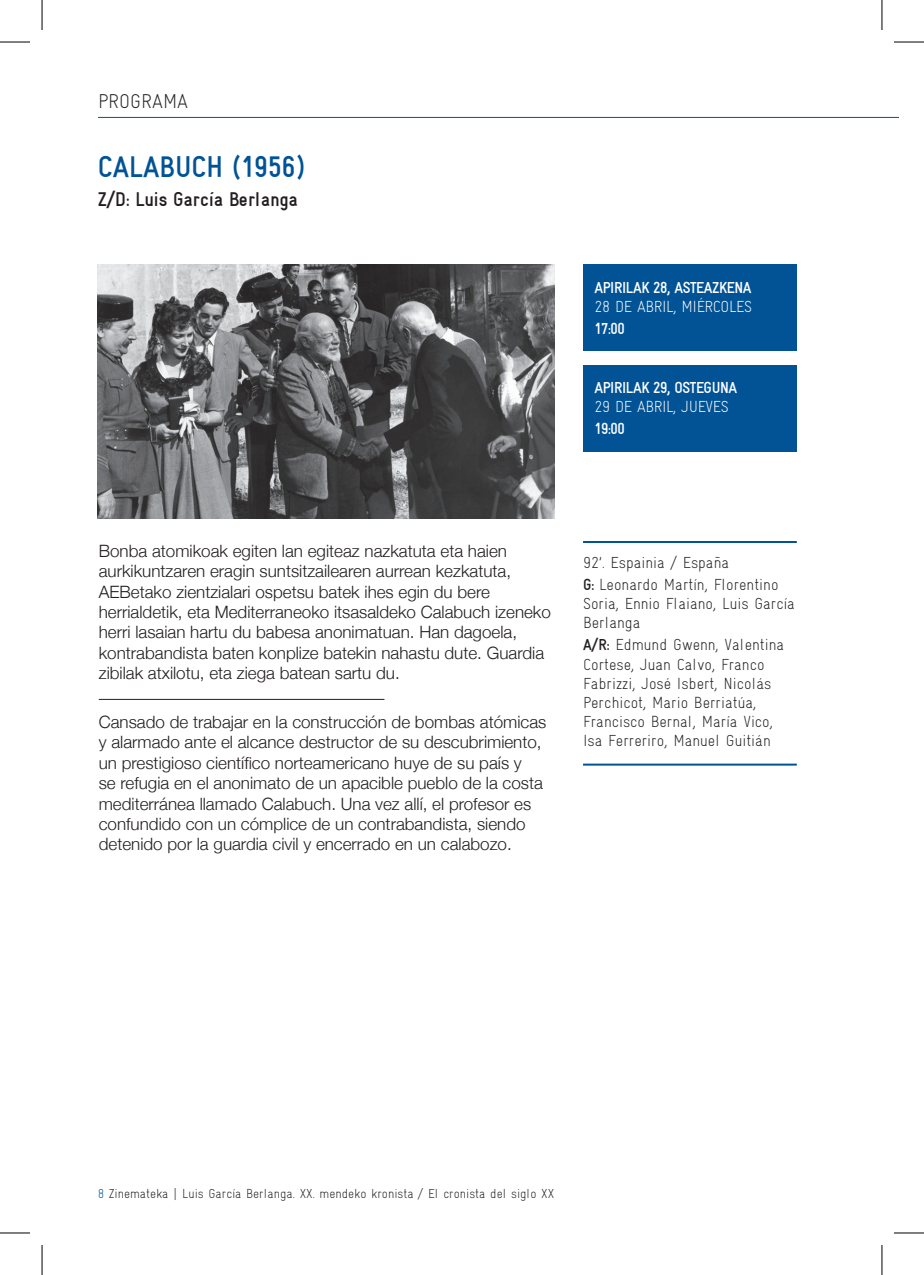
<style>
.page{position:relative;width:924px;height:1275px;background:#fff}
.page>*{position:absolute;margin:0;border:0;box-sizing:border-box;transform-origin:0 0}
.t1{font:700 condensed 30px "Alhondiga Bilbao";color:#015396}
.t2{font:700 condensed 20px "Alhondiga Bilbao";color:#231f20}
.t3{font:20px "Alhondiga Bilbao Light Condensed L";color:#231f20}
.t4{font:300 17px/20.4px "Helvetica Neue";color:#231f20}
.t5{font:16px/19.2px "Alhondiga Bilbao Light Condensed L";color:#231f20}
.t6{font:700 condensed 16px "Alhondiga Bilbao";letter-spacing:-.025em;color:#fff}
.t7{font:16px "Alhondiga Bilbao Light Condensed L";letter-spacing:-.025em;color:#fff}
.t8{font:13px "Alhondiga Bilbao Light Condensed L";color:#231f20}
.s1{font-family:"Alhondiga Bilbao";font-weight:700;font-stretch:condensed}
.s2{color:#015396}
</style>
<div class="page">
<hr style="left:99px;top:699px;width:285px;height:1px;background:#231f20">
<img style="left:98px;top:264px;width:456px;height:254px">
<hr style="left:582px;top:541px;width:214px;height:2px;background:#015396">
<hr style="left:582px;top:763px;width:214px;height:2px;background:#015396">
<hr style="left:98px;top:117px;width:800px;height:1px;background:#015396">
<div style="left:582px;top:264px;width:214px;height:87px;background:#015396"></div>
<div style="left:582px;top:365px;width:214px;height:86px;background:#015396"></div>
<hr style="left:0;top:42px;width:30px;height:1px;background:#000">
<hr style="left:893px;top:42px;width:30px;height:1px;background:#000">
<hr style="left:0;top:1232px;width:30px;height:1px;background:#000">
<hr style="left:893px;top:1232px;width:30px;height:1px;background:#000">
<hr style="left:42px;top:0;width:1px;height:30px;background:#000">
<hr style="left:42px;top:1245px;width:1px;height:30px;background:#000">
<hr style="left:881px;top:0;width:1px;height:30px;background:#000">
<hr style="left:881px;top:1245px;width:1px;height:30px;background:#000">
<p class="t3" style="left:98px;top:90px;width:92px">PROGRAMA</p>
<h1 class="t1" style="left:98px;top:150px;width:208px">CALABUCH (1956)</h1>
<p class="t2" style="left:98px;top:188px;width:202px">Z/D: Luis García Berlanga</p>
<p class="t6" style="left:594px;top:278px;width:159px">APIRILAK 28, ASTEAZKENA</p>
<p class="t7" style="left:594px;top:297px;width:159px">28 DE ABRIL, MIÉRCOLES</p>
<p class="t6" style="left:594px;top:319px;width:32px">17:00</p>
<p class="t6" style="left:594px;top:379px;width:144px">APIRILAK 29, OSTEGUNA</p>
<p class="t7" style="left:594px;top:398px;width:136px">29 DE ABRIL, JUEVES</p>
<p class="t6" style="left:594px;top:420px;width:32px">19:00</p>
<p class="t4" style="left:99px;top:539px;width:453px">Bonba atomikoak egiten lan egiteaz nazkatuta eta haien aurkikuntzaren eragin suntsitzailearen aurrean kezkatuta, AEBetako zientzialari ospetsu batek ihes egin du bere herrialdetik, eta Mediterraneoko itsasaldeko Calabuch izeneko herri lasaian hartu du babesa anonimatuan. Han dagoela, kontrabandista baten konplize batekin nahastu dute. Guardia zibilak atxilotu, eta ziega batean sartu du.</p>
<p class="t4" style="left:99px;top:710px;width:449px">Cansado de trabajar en la construcción de bombas atómicas y alarmado ante el alcance destructor de su descubrimiento, un prestigioso científico norteamericano huye de su país y<br>se refugia en el anonimato de un apacible pueblo de la costa mediterránea llamado Calabuch. Una vez allí, el profesor es confundido con un cómplice de un contrabandista, siendo detenido por la guardia civil y encerrado en un calabozo.</p>
<p class="t5" style="left:582px;top:551px;width:197px;line-height:22px">92’. Espainia / España<br><span class="s1">G:</span> Leonardo Martín, Florentino</p>
<p class="t5" style="left:582px;top:594px;width:213px">Soria, Ennio Flaiano, Luis García<br>Berlanga</p>
<p class="t5" style="left:582px;top:635px;width:202px"><span class="s1">A/R:</span> Edmund Gwenn, Valentina<br>Cortese, Juan Calvo, Franco<br>Fabrizzi, José Isbert, Nicolás<br>Perchicot, Mario Berriatúa,<br>Francisco Bernal, María Vico,<br>Isa Ferreriro, Manuel Guitián</p>
<p class="t8" style="left:98px;top:1186px;width:457px"><span class="s2">8</span> Zinemateka | Luis García Berlanga. XX. mendeko kronista / El cronista del siglo XX</p>
</div>
